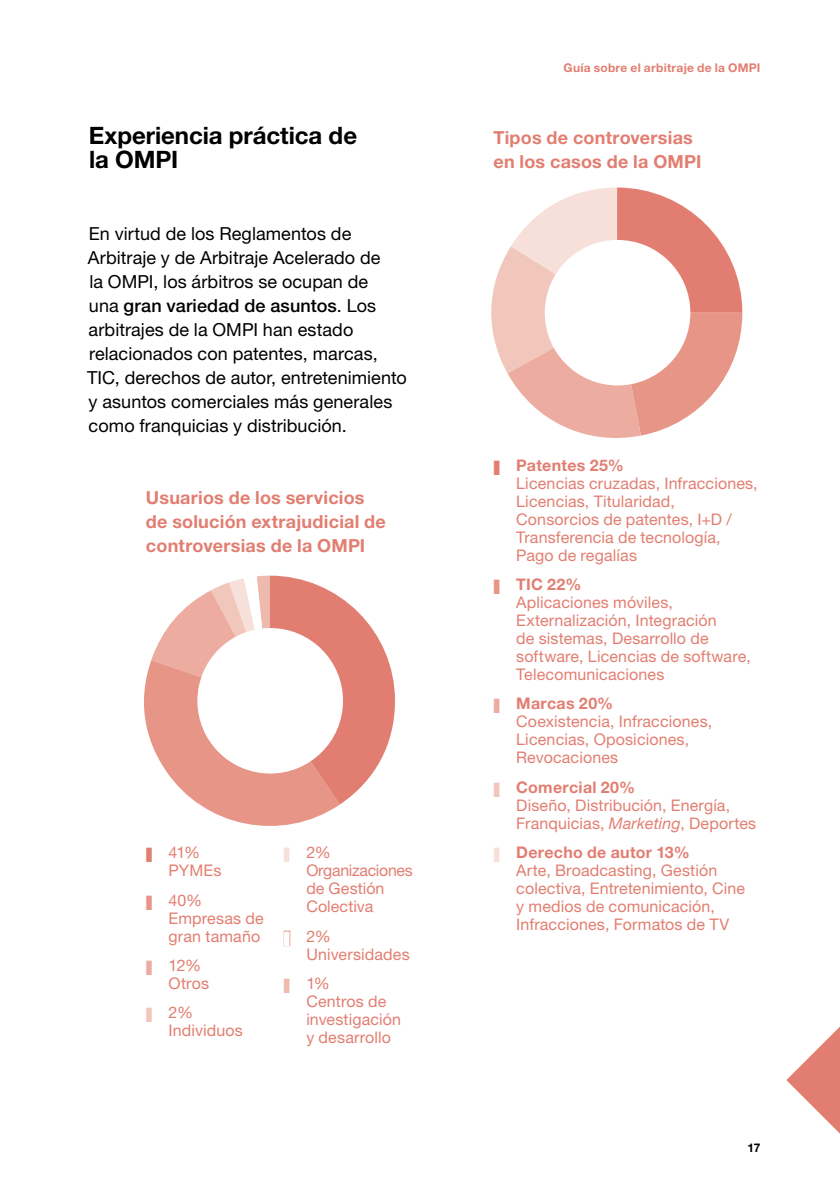
<style>
.page{position:relative;width:840px;height:1191px;background:#fff}
.page>*{position:absolute;margin:0;border:0;box-sizing:border-box;transform-origin:0 0}
.t1{font:700 24px/24px "Helvetica Neue LT Std";letter-spacing:-.005em;color:#000}
.t2{font:18px/24px "Helvetica Neue LT Std";letter-spacing:.005em;color:#000}
.t3{font:700 18px/24px "Helvetica Neue LT Std";letter-spacing:.015em;color:#e27e71}
.t4{font:16px/18px "Helvetica Neue LT Std";letter-spacing:.01em;color:#e27e71}
.t5{font:700 16px "Helvetica Neue LT Std";letter-spacing:.015em;color:#e27e71}
.t6{font:700 12px "Helvetica Neue LT Std";letter-spacing:.02em;color:#e27e71}
.t7{font:700 12px "Helvetica Neue LT Std";color:#000}
.s1{font-weight:500}
.s2{font-style:italic}
</style>
<div class="page">
<svg style="left:491px;top:187px;width:251px;height:251px"></svg>
<div style="left:544px;top:240px;width:146px;height:145px;background:#fff;border-radius:50%"></div>
<svg style="left:144px;top:575px;width:251px;height:251px"></svg>
<div style="left:197px;top:628px;width:146px;height:145px;background:#fff;border-radius:50%"></div>
<svg style="left:786px;top:1027px;width:53px;height:106px"></svg>
<h1 class="t1" style="left:89px;top:123px;width:270px">Experiencia práctica de la OMPI</h1>
<p class="t2" style="left:87px;top:221px;width:321px">En virtud de los Reglamentos de Arbitraje y de Arbitraje Acelerado de<br>la OMPI, los árbitros se ocupan de<br>una <span class="s1">gran variedad de asuntos</span>. Los arbitrajes de la OMPI han estado relacionados con patentes, marcas, TIC, derechos de autor, entretenimiento y asuntos comerciales más generales como franquicias y distribución.</p>
<p class="t3" style="left:146px;top:485px;width:241px">Usuarios de los servicios de solución extrajudicial de controversias de la OMPI</p>
<p class="t4" style="left:168px;top:843px;width:54px">41%<br>PYMEs</p>
<p class="t4" style="left:168px;top:890px;width:97px">40%<br>Empresas de gran tamaño</p>
<p class="t4" style="left:168px;top:956px;width:42px">12%<br>Otros</p>
<p class="t4" style="left:168px;top:1003px;width:76px">2%<br>Individuos</p>
<p class="t4" style="left:306px;top:843px;width:108px">2%<br>Organizaciones de Gestión<br>Colectiva</p>
<p class="t4" style="left:306px;top:926px;width:105px">2%<br>Universidades</p>
<p class="t4" style="left:306px;top:974px;width:96px">1%<br>Centros de investigación y desarrollo</p>
<p class="t6" style="left:563px;top:60px;width:198px">Guía sobre el arbitraje de la OMPI</p>
<p class="t3" style="left:493px;top:125px;width:209px">Tipos de controversias en los casos de la OMPI</p>
<p class="t5" style="left:516px;top:455px;width:109px">Patentes 25%</p>
<p class="t4" style="left:516px;top:474px;width:243px">Licencias cruzadas, Infracciones,<br>Licencias, Titularidad,<br>Consorcios de patentes, I+D /<br>Transferencia de tecnología,<br>Pago de regalías</p>
<p class="t5" style="left:516px;top:574px;width:67px">TIC 22%</p>
<p class="t4" style="left:516px;top:593px;width:236px">Aplicaciones móviles,<br>Externalización, Integración<br>de sistemas, Desarrollo de software, Licencias de software,<br>Telecomunicaciones</p>
<p class="t5" style="left:516px;top:694px;width:98px">Marcas 20%</p>
<p class="t4" style="left:516px;top:712px;width:197px">Coexistencia, Infracciones,<br>Licencias, Oposiciones,<br>Revocaciones</p>
<p class="t5" style="left:516px;top:777px;width:120px">Comercial 20%</p>
<p class="t4" style="left:516px;top:796px;width:241px">Diseño, Distribución, Energía,<br>Franquicias, <span class="s2">Marketing</span>, Deportes</p>
<p class="t5" style="left:516px;top:842px;width:175px">Derecho de autor 13%</p>
<p class="t4" style="left:516px;top:861px;width:230px">Arte, Broadcasting, Gestión colectiva, Entretenimiento, Cine y medios de comunicación,<br>Infracciones, Formatos de TV</p>
<p class="t7" style="left:747px;top:1140px;width:14px">17</p>
</div>
